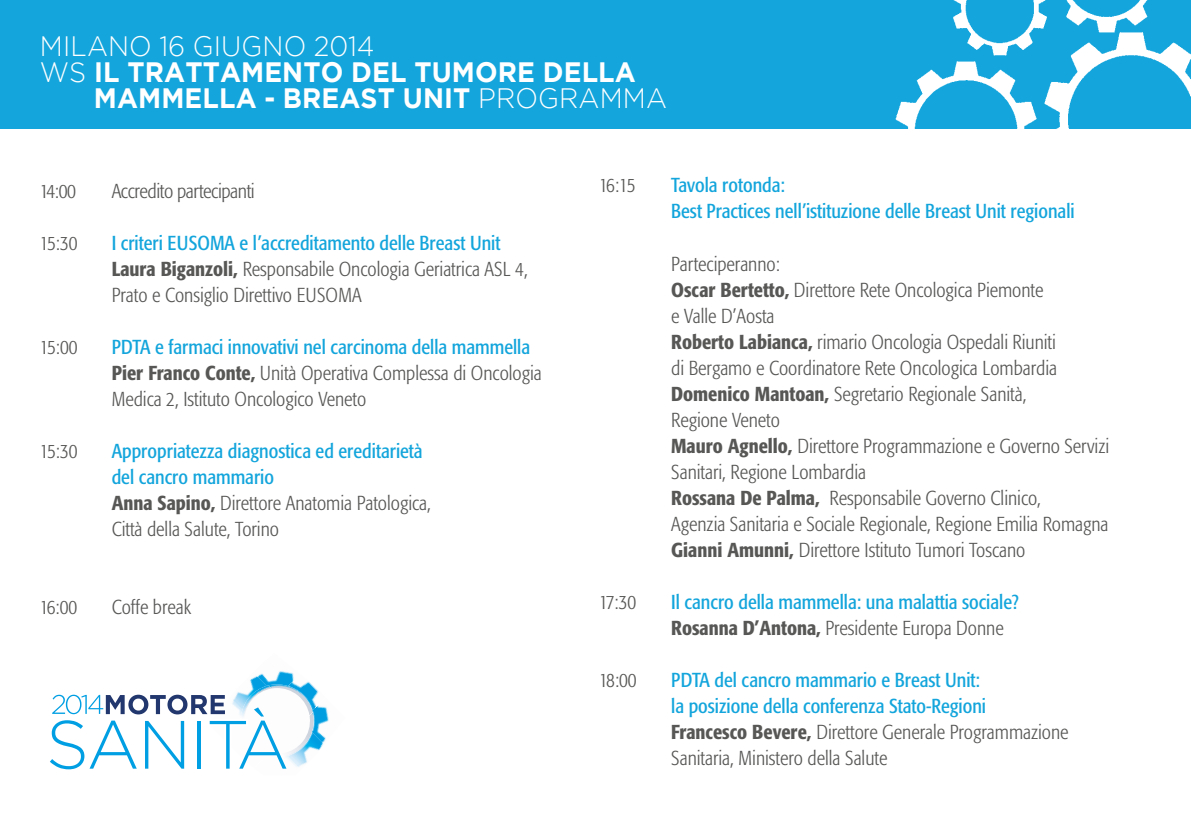
<style>
.page{position:relative;width:1191px;height:840px;background:#fff}
.page>*{position:absolute;margin:0;border:0;box-sizing:border-box;transform-origin:0 0}
.t1{font:700 28px "Gotham";color:#fff;scale:.95 1}
.t2{font:300 28px "Gotham";letter-spacing:.005em;color:#fff;scale:.95 1}
.t3{font:300 condensed 20px/26px "Formata";color:#575756}
.t4{font:condensed 20px/26px "Formata";color:#13a5dc}
.t5{font:300 condensed 20px "Formata";letter-spacing:-.02em;color:#575756}
.s1{font-weight:300}
.s2{font-weight:700}
.s3{font-weight:400;color:#13a5dc}
.s4{font-weight:500}
.s5{font-weight:500;color:#575756}
.s6{font-weight:300;color:#575756}
</style>
<div class="page">
<div style="left:0;top:0;width:1191px;height:128px;background:#13a5dc"></div>
<img style="left:895px;top:0;width:296px;height:128px">
<img style="left:313px;top:707px;width:16px;height:35px">
<img style="left:301px;top:731px;width:23px;height:34px">
<img style="left:286px;top:756px;width:15px;height:13px">
<img style="left:304px;top:681px;width:21px;height:29px">
<img style="left:267px;top:671px;width:29px;height:14px">
<img style="left:236px;top:673px;width:31px;height:21px">
<img style="left:287px;top:712px;width:27px;height:44px">
<img style="left:268px;top:684px;width:45px;height:31px">
<img style="left:240px;top:685px;width:32px;height:9px">
<svg style="left:50px;top:694px;width:236px;height:76px"></svg>
<h1 class="t2" style="left:40px;top:30px;width:44px">MILANO</h1>
<h1 class="t2" style="left:160px;top:30px;width:228px">16 GIUGNO 2014</h1>
<h1 class="t1" style="left:40px;top:56px;width:114px"><span class="s1">WS</span> IL TRATTAMENTO</h1>
<h1 class="t1" style="left:351px;top:56px;width:20px">DEL</h1>
<h1 class="t1" style="left:414px;top:56px;width:22px">TUMORE</h1>
<h1 class="t1" style="left:543px;top:56px;width:20px">DELLA</h1>
<h1 class="t1" style="left:94px;top:82px;width:23px">MAMMELLA</h1>
<h1 class="t1" style="left:264px;top:82px;width:60px">- BREAST</h1>
<h1 class="t2" style="left:403px;top:82px;width:280px"><span class="s2">UNIT</span> PROGRAMMA</h1>
<p class="t3" style="left:40px;top:178px;width:38px">14:00</p>
<p class="t5" style="left:112px;top:179px;width:144px">Accredito partecipanti</p>
<p class="t3" style="left:40px;top:230px;width:39px">15:30</p>
<p class="t3" style="left:112px;top:230px;width:417px"><span class="s3">I criteri Eusoma e l’accreditamento delle Breast U nit<br></span><span class="s4">Laura Biganzoli,</span> Responsabile Oncologia Geriatrica ASL 4,<br>Prato e Consiglio Direttivo EUSOMA</p>
<p class="t3" style="left:40px;top:334px;width:39px">15:00</p>
<p class="t3" style="left:112px;top:334px;width:431px"><span class="s3">PDTA e farmaci innovativi nel carcinoma della mammella<br></span><span class="s4">Pier Franco Conte,</span> Unità Operativa Complessa di Oncologia<br>Medica 2, Istituto Oncologico Veneto</p>
<p class="t3" style="left:40px;top:438px;width:39px">15:30</p>
<p class="t4" style="left:112px;top:438px;width:321px">Appropriatezza diagnostica ed ereditarietà del cancro mammario<br><span class="s5">Anna Sapino,</span> <span class="s6">Direttore Anatomia Patologica, Città della Salute, Torino</span></p>
<p class="t3" style="left:40px;top:594px;width:39px">16:00</p>
<p class="t3" style="left:112px;top:594px;width:81px">Coffe break</p>
<p class="t3" style="left:599px;top:172px;width:38px">16:15</p>
<p class="t4" style="left:671px;top:172px;width:405px">Tavola rotonda:<br>Best Practices nell’istituzione delle Breast Unit regionali</p>
<p class="t3" style="left:671px;top:250px;width:439px">Parteciperanno:<br><span class="s4">Oscar Bertetto,</span> Direttore Rete Oncologica Piemonte<br>e Valle D’Aosta<br><span class="s4">Roberto Labianca,</span> rimario Oncologia Ospedali Riuniti<br>di Bergamo e Coordinatore Rete Oncologica Lombardia <span class="s4">Domenico Mantoan,</span> Segretario Regionale Sanità,<br>Regione Veneto<br><span class="s4">Mauro Agnello,</span> Direttore Programmazione e Governo Servizi Sanitari, Regione Lombardia<br><span class="s4">Rossana De Palma,</span> Responsabile Governo Clinico,<br>Agenzia Sanitaria e Sociale Regionale, Regione Emilia Romagna <span class="s4">Gianni Amunni,</span> Direttore Istituto Tumori Toscano</p>
<p class="t3" style="left:599px;top:588px;width:39px">17:30</p>
<p class="t4" style="left:671px;top:588px;width:349px">Il cancro della mammella: una malattia sociale?<br><span class="s5">Rosanna D’Antona,</span> <span class="s6">Presidente Europa Donne</span></p>
<p class="t3" style="left:599px;top:666px;width:39px">18:00</p>
<p class="t4" style="left:671px;top:666px;width:399px">PDTA del cancro mammario e Breast Unit:<br>la posizione della conferenza Stato-Regioni<br><span class="s5">Francesco Bevere,</span> <span class="s6">Direttore Generale Programmazione Sanitaria, Ministero della Salute</span></p>
</div>
